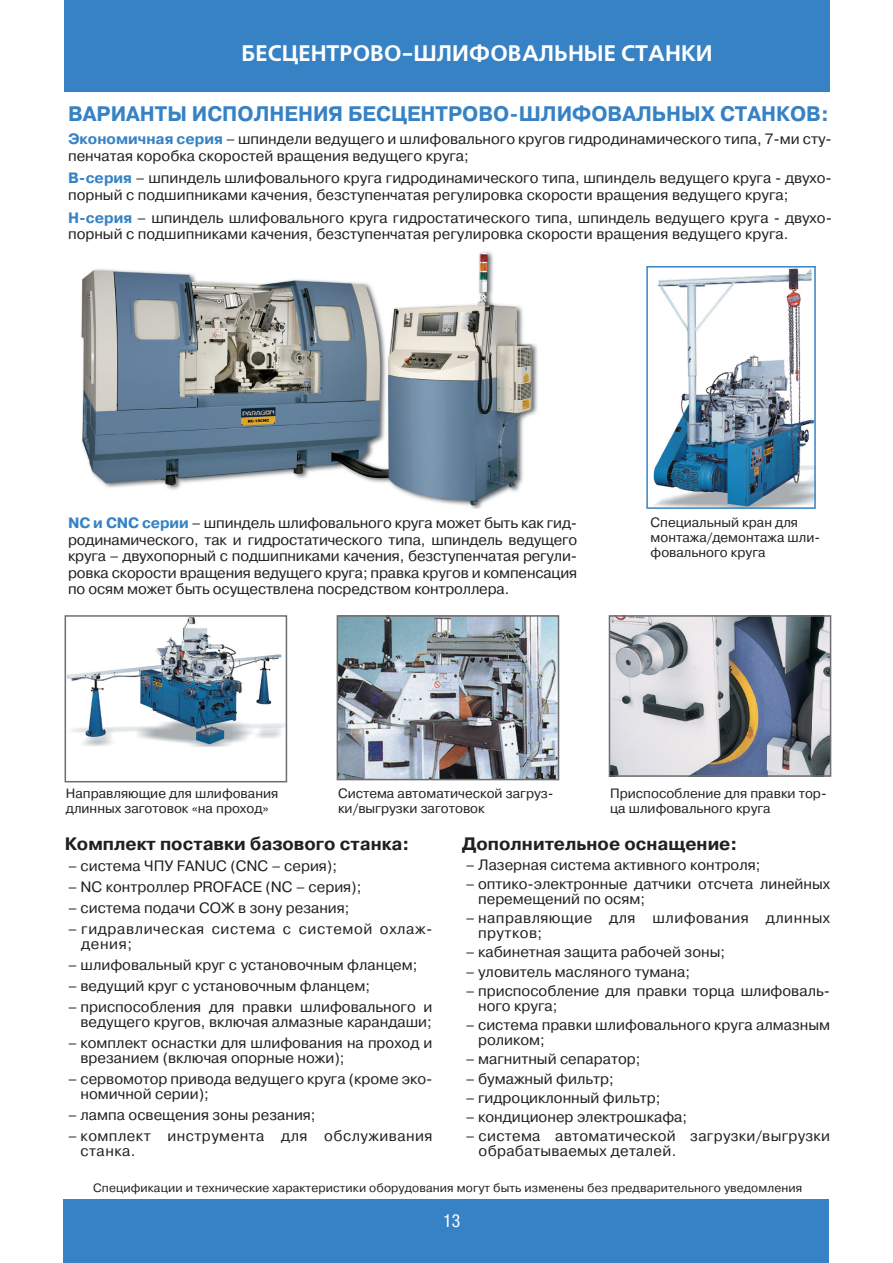
<style>
.page{position:relative;width:893px;height:1263px;background:#fff}
.page>*{position:absolute;margin:0;border:0;box-sizing:border-box;transform-origin:0 0}
.t1{font:700 22.5px "Free Set C";color:#fff}
.t2{font:700 21px "Pragmatica C";color:#3782c4}
.t3{font:700 18px "Pragmatica C";color:#231f20}
.t4{font:condensed 18px "Helvetica Neue LTCYR";color:#fff}
.t5{font:15px/16.5px "Pragmatica C";color:#231f20}
.t6{font:15px/15px "Pragmatica C";letter-spacing:.03em;color:#231f20}
.t7{font:15px/15px "Pragmatica C";letter-spacing:.02em;color:#231f20}
.t8{font:15px/15px "Pragmatica C";letter-spacing:.04em;color:#231f20}
.t9{font:13.5px/15px "Pragmatica C";color:#231f20}
.t10{font:12px "Pragmatica C";letter-spacing:.01em;color:#231f20}
.s1{font-weight:700;color:#3782c4}
</style>
<div class="page">
<div style="left:64px;top:1199px;width:765px;height:64px;background:#3782c4"></div>
<div style="left:65px;top:0;width:765px;height:92px;background:#3782c4"></div>
<img style="left:81px;top:251px;width:457px;height:258px">
<img style="left:653px;top:269px;width:160px;height:237px">
<div style="left:646px;top:266px;width:170px;height:243px;border:2px solid #3782c4"></div>
<img style="left:68px;top:618px;width:216px;height:128px">
<div style="left:65px;top:615px;width:222px;height:167px;border:2px solid #6c6d70"></div>
<img style="left:340px;top:618px;width:216px;height:159px">
<div style="left:337px;top:615px;width:222px;height:165px;border:2px solid #6c6d70"></div>
<img style="left:612px;top:618px;width:216px;height:156px">
<div style="left:609px;top:615px;width:222px;height:162px;border:2px solid #6c6d70"></div>
<h1 class="t1" style="left:241px;top:40px;width:473px">Бесцентрово-шлифовальные станки</h1>
<h2 class="t2" style="left:68px;top:103px;width:762px">ВАРИАНТЫ ИСПОЛНЕНИЯ БЕСЦЕНТРОВО-ШЛИФОВАЛЬНЫХ СТАНКОВ:</h2>
<p class="t5" style="left:68px;top:131px;width:765px"><span class="s1">Экономичная серия</span> – шпиндели ведущего и шлифовального кругов гидродинамического типа, 7-ми сту&shy;пенчатая коробка скоростей вращения ведущего круга;</p>
<p class="t5" style="left:68px;top:170px;width:765px"><span class="s1">В-серия</span> – шпиндель шлифовального круга гидродинамического типа, шпиндель ведущего круга - двухо&shy;порный с подшипниками качения, безступенчатая регулировка скорости вращения ведущего круга;</p>
<p class="t5" style="left:68px;top:210px;width:765px"><span class="s1">Н-серия</span> – шпиндель шлифовального круга гидростатического типа, шпиндель ведущего круга - двухо&shy;порный с подшипниками качения, безступенчатая регулировка скорости вращения ведущего круга.</p>
<p class="t5" style="left:68px;top:515px;width:511px;text-align:justify"><span class="s1">NC и CNC серии</span> – шпиндель шлифовального круга может быть как гид&shy;родинамического, так и гидростатического типа, шпиндель ведущего круга – двухопорный с подшипниками качения, безступенчатая регули&shy;ровка скорости вращения ведущего круга; правка кругов и компенсация по осям может быть осуществлена посредством контроллера.</p>
<p class="t9" style="left:651px;top:515px;width:171px">Специальный кран для монтажа/демонтажа шли&shy;фовального круга</p>
<p class="t9" style="left:66px;top:786px;width:214px">Направляющие для шлифования длинных заготовок «на проход»</p>
<p class="t9" style="left:338px;top:786px;width:217px">Система автоматической загруз&shy;ки/выгрузки заготовок</p>
<p class="t9" style="left:610px;top:786px;width:218px">Приспособление для правки тор&shy;ца шлифовального круга</p>
<p class="t3" style="left:65px;top:834px;width:346px">Комплект поставки базового станка:</p>
<p class="t5" style="left:68px;top:858px;width:270px">– система ЧПУ FANUC (CNC – серия);</p>
<p class="t5" style="left:68px;top:879px;width:295px">– NC контроллер PROFACE (NC – серия);</p>
<p class="t5" style="left:68px;top:900px;width:283px">– система подачи СОЖ в зону резания;</p>
<p class="t8" style="left:81px;top:922px;width:353px;text-indent:-13px">– гидравлическая система с системой охлаж&shy;дения;</p>
<p class="t5" style="left:68px;top:957px;width:351px">– шлифовальный круг с установочным фланцем;</p>
<p class="t5" style="left:68px;top:978px;width:303px">– ведущий круг с установочным фланцем;</p>
<p class="t5" style="left:68px;top:999px;width:366px;line-height:15px;text-align:right">– приспособления для правки шлифовального и ведущего кругов, включая алмазные карандаши;</p>
<p class="t5" style="left:81px;top:1035px;width:353px;line-height:15px;text-indent:-12px">– комплект оснастки для шлифования на проход и врезанием (включая опорные ножи);</p>
<p class="t5" style="left:81px;top:1071px;width:353px;line-height:15px;text-indent:-12px">– сервомотор привода ведущего круга (кроме эко&shy;номичной серии);</p>
<p class="t5" style="left:68px;top:1107px;width:249px">– лампа освещения зоны резания;</p>
<p class="t6" style="left:81px;top:1128px;width:353px;text-indent:-12px">– комплект инструмента для обслуживания станка.</p>
<p class="t3" style="left:462px;top:834px;width:277px">Дополнительное оснащение:</p>
<p class="t5" style="left:466px;top:856px;width:296px">– Лазерная система активного контроля;</p>
<p class="t5" style="left:478px;top:876px;width:353px;line-height:15px;text-indent:-12px">– оптико-электронные датчики отсчета линейных перемещений по осям;</p>
<p class="t6" style="left:478px;top:911px;width:353px;text-indent:-12px">– направляющие для шлифования длинных прутков;</p>
<p class="t5" style="left:466px;top:944px;width:261px">– кабинетная защита рабочей зоны;</p>
<p class="t5" style="left:466px;top:963px;width:226px">– уловитель масляного тумана;</p>
<p class="t5" style="left:478px;top:983px;width:353px;line-height:15px;text-indent:-12px">– приспособление для правки торца шлифоваль&shy;ного круга;</p>
<p class="t5" style="left:478px;top:1018px;width:353px;line-height:15px;text-indent:-12px">– система правки шлифовального круга алмазным роликом;</p>
<p class="t5" style="left:466px;top:1051px;width:176px">– магнитный сепаратор;</p>
<p class="t5" style="left:466px;top:1070px;width:150px">– бумажный фильтр;</p>
<p class="t5" style="left:466px;top:1089px;width:196px">– гидроциклонный фильтр;</p>
<p class="t5" style="left:466px;top:1109px;width:223px">– кондиционер электрошкафа;</p>
<p class="t7" style="left:479px;top:1129px;width:353px;text-indent:-13px">– система автоматической загрузки/выгрузки обрабатываемых деталей.</p>
<p class="t10" style="left:93px;top:1181px;width:710px">Спецификации и технические характеристики оборудования могут быть изменены без предварительного уведомления</p>
<p class="t4" style="left:443px;top:1210px;width:19px">13</p>
</div>
